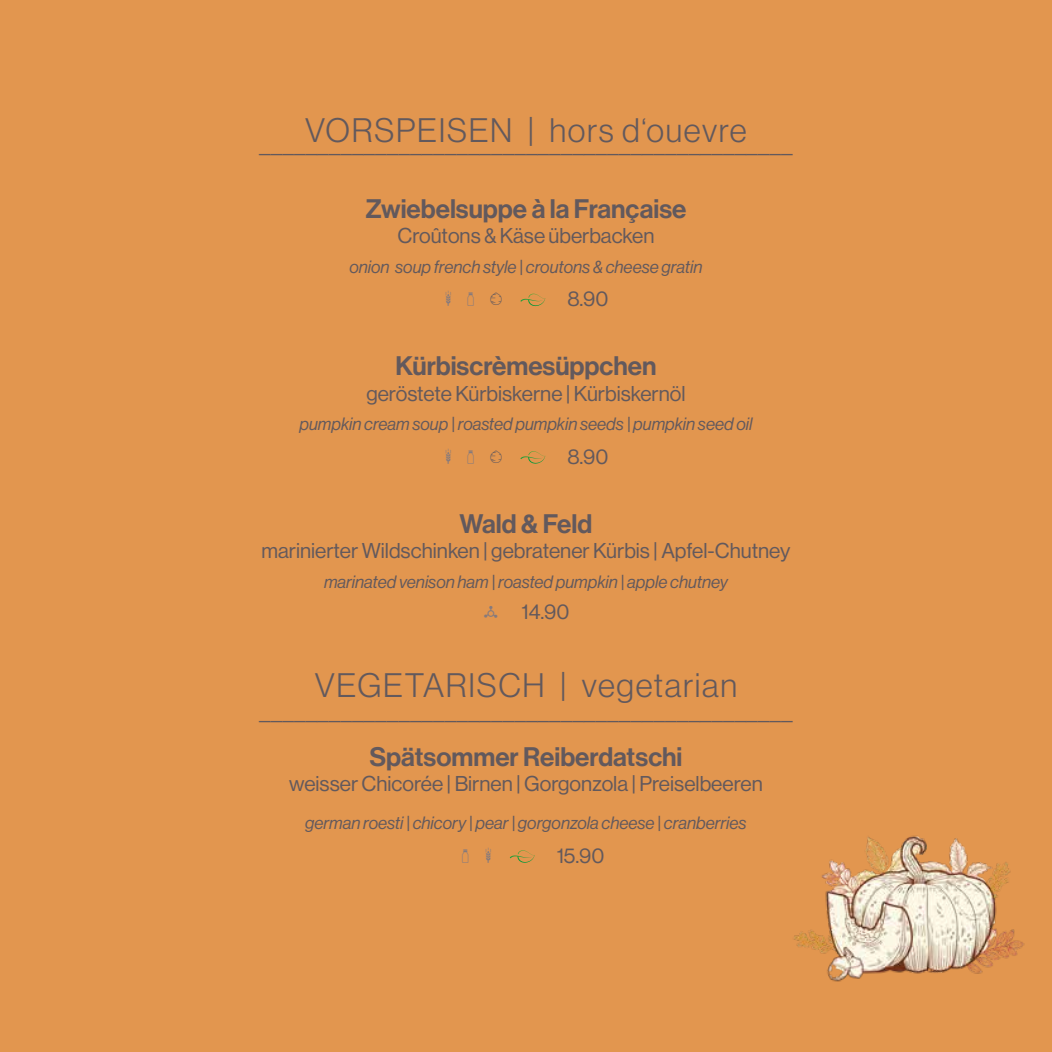
<style>
.page{position:relative;width:1052px;height:1052px;background:#e2964f}
.page>*{position:absolute;margin:0;border:0;box-sizing:border-box;transform-origin:0 0}
.t1{font:33.25px "N Haas Grotesk DS Pro 45 Lt";letter-spacing:.05em;color:#62595d}
.t2{font:31.5px "N Haas Grotesk DS Pro 35 X Lt";color:#62595d}
.t3{font:26.25px "N Haas Grotesk DS Pro 65 Md";color:#62595d}
.t4{font:21px "N Haas Grotesk DS Pro 55 Rg";color:#62595d}
.t5{font:21px "Allergiker";color:#857a7d}
.t6{font:17.5px "N Haas Grotesk DS Pro 56 It";color:#62595d}
.s1{color:#62595d}
.s2{font-family:"Allergiker";color:#857a7d}
</style>
<div class="page">
<img style="left:794px;top:835px;width:231px;height:147px">
<svg style="left:520px;top:294px;width:25px;height:12px"></svg>
<svg style="left:520px;top:451px;width:25px;height:12px"></svg>
<svg style="left:510px;top:850px;width:24px;height:12px"></svg>
<h1 class="t1" style="left:305px;top:112px;width:443px">VORSPEISEN | hors d‘ouevre</h1>
<h2 class="t2" style="left:259px;top:121px;width:535px">______________________________________________</h2>
<h3 class="t3" style="left:365px;top:193px;width:322px">Zwiebelsuppe à la Française</h3>
<p class="t4" style="left:397px;top:224px;width:258px">Croûtons &amp; Käse überbacken</p>
<p class="t6" style="left:349px;top:256px;width:354px">onion soup french style | croutons &amp; cheese gratin</p>
<p class="t5" style="left:443px;top:286px;width:61px">A C <span class="s1">H</span></p>
<p class="t4" style="left:567px;top:287px;width:43px">8.90</p>
<h3 class="t3" style="left:395px;top:351px;width:263px">Kürbiscrèmesüppchen</h3>
<p class="t4" style="left:366px;top:381px;width:321px">geröstete Kürbiskerne | Kürbiskernöl</p>
<p class="t6" style="left:299px;top:414px;width:454px">pumpkin cream soup | roasted pumpkin seeds | pumpkin seed oil</p>
<p class="t5" style="left:443px;top:444px;width:61px">A C <span class="s1">H</span></p>
<p class="t4" style="left:567px;top:444px;width:43px">8.90</p>
<h3 class="t3" style="left:459px;top:508px;width:134px">Wald &amp; Feld</h3>
<p class="t4" style="left:261px;top:539px;width:530px">marinierter Wildschinken | gebratener Kürbis | Apfel-Chutney</p>
<p class="t6" style="left:324px;top:571px;width:405px">marinated venison ham | roasted pumpkin | apple chutney</p>
<p class="t4" style="left:482px;top:600px;width:88px"><span class="s2">G</span> 14.90</p>
<h1 class="t1" style="left:315px;top:666px;width:424px">VEGETARISCH | vegetarian</h1>
<h2 class="t2" style="left:259px;top:688px;width:535px">______________________________________________</h2>
<h3 class="t3" style="left:369px;top:741px;width:314px">Spätsommer Reiberdatschi</h3>
<p class="t4" style="left:289px;top:772px;width:475px">weisser Chicorée | Birnen | Gorgonzola | Preiselbeeren</p>
<p class="t6" style="left:305px;top:813px;width:443px">german roesti | chicory | pear | gorgonzola cheese | cranberries</p>
<p class="t5" style="left:460px;top:843px;width:34px">C A</p>
<p class="t4" style="left:556px;top:843px;width:49px">15.90</p>
</div>
